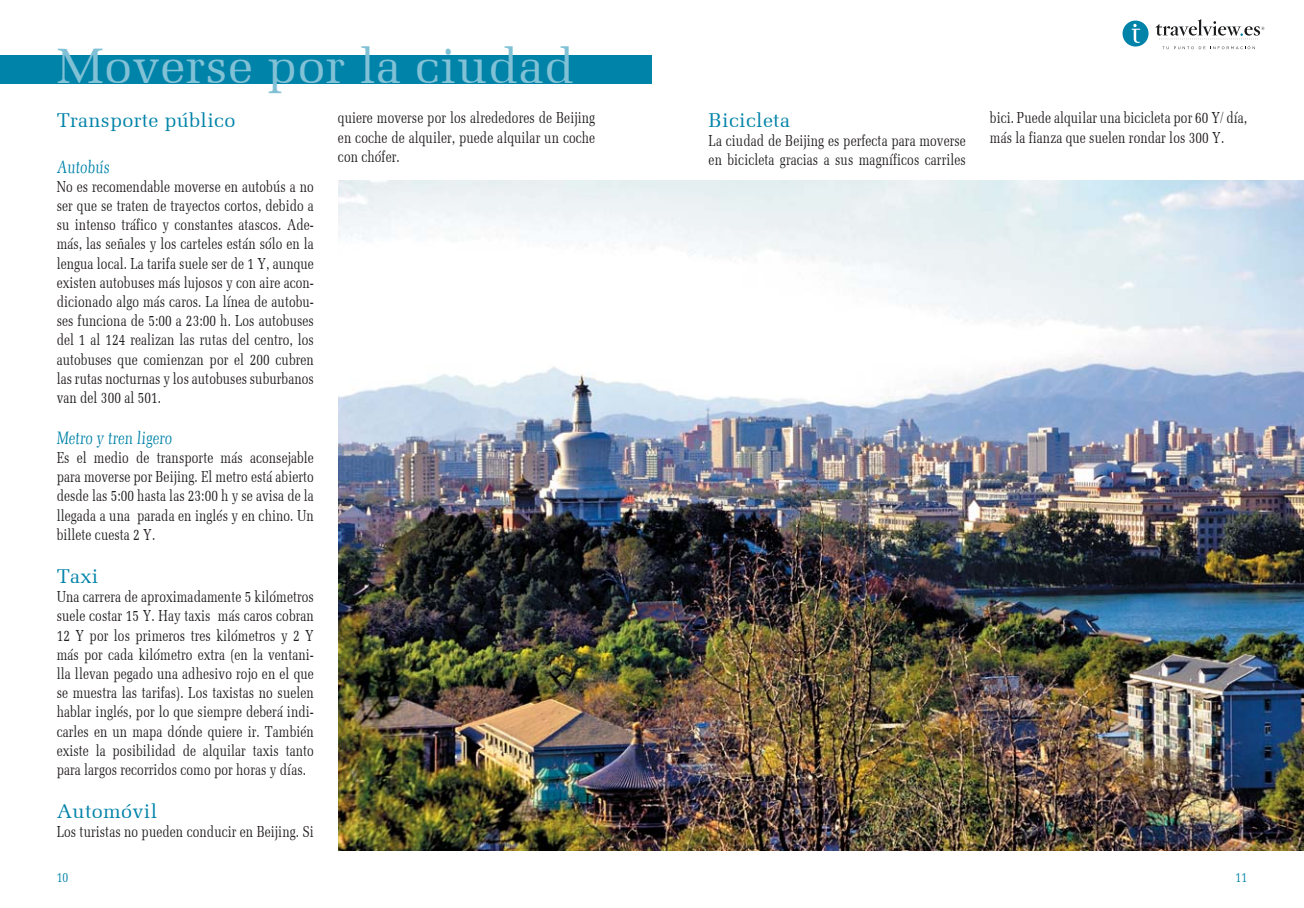
<style>
.page{position:relative;width:1304px;height:908px;background:#fff}
.page>*{position:absolute;margin:0;border:0;box-sizing:border-box;transform-origin:0 0}
.t1{font:50px "Memoir";color:#81c1d6}
.t2{font:20px "Memoir";letter-spacing:.005em;color:#0083a9}
.t3{font:italic 18px "Memoir Condensed";color:#0083a9}
.t4{font:16px/19.2px "Memoir Condensed";color:#231f20;text-align:justify}
.t5{font:14px "Memoir Condensed";color:#0083a9}
</style>
<div class="page">
<div style="left:1123px;top:21px;width:26px;height:26px;background:#0083a9;border-radius:50%"></div>
<svg style="left:1162px;top:46px;width:93px;height:3px"></svg>
<svg style="left:1132px;top:24px;width:8px;height:19px"></svg>
<svg style="left:1155px;top:19px;width:109px;height:21px"></svg>
<div style="left:0;top:55px;width:652px;height:28px;background:#0083a9"></div>
<img style="left:338px;top:181px;width:966px;height:670px">
<h1 class="t1" style="left:57px;top:38px;width:520px">Moverse por la ciudad</h1>
<p class="t2" style="left:57px;top:109px;width:181px">Transporte público</p>
<p class="t3" style="left:57px;top:156px;width:55px">Autobús</p>
<p class="t4" style="left:57px;top:177px;width:259px">No es recomendable moverse en autobús a no ser que se traten de trayectos cortos, debido a su intenso tráfico y constantes atascos. Ade&shy;más, las señales y los carteles están sólo en la lengua local. La tarifa suele ser de 1 Y, aunque existen autobuses más lujosos y con aire acon&shy;dicionado algo más caros. La línea de autobu&shy;ses funciona de 5:00 a 23:00 h. Los autobuses del 1 al 124 realizan las rutas del centro, los autobuses que comienzan por el 200 cubren las rutas nocturnas y los autobuses suburbanos van del 300 al 501.</p>
<p class="t3" style="left:57px;top:427px;width:117px">Metro y tren ligero</p>
<p class="t4" style="left:57px;top:448px;width:259px">Es el medio de transporte más aconsejable para moverse por Beijing. El metro está abierto desde las 5:00 hasta las 23:00 h y se avisa de la llegada a una parada en inglés y en chino. Un billete cuesta 2 Y.</p>
<p class="t2" style="left:57px;top:565px;width:43px">Taxi</p>
<p class="t4" style="left:57px;top:587px;width:259px">Una carrera de aproximadamente 5 kilómetros suele costar 15 Y. Hay taxis más caros cobran 12 Y por los primeros tres kilómetros y 2 Y más por cada kilómetro extra (en la ventani&shy;lla llevan pegado una adhesivo rojo en el que se muestra las tarifas). Los taxistas no suelen hablar inglés, por lo que siempre deberá indi&shy;carles en un mapa dónde quiere ir. También existe la posibilidad de alquilar taxis tanto para largos recorridos como por horas y días.</p>
<p class="t2" style="left:57px;top:800px;width:102px">Automóvil</p>
<p class="t4" style="left:57px;top:823px;width:259px">Los turistas no pueden conducir en Beijing. Si</p>
<p class="t4" style="left:338px;top:109px;width:259px">quiere moverse por los alrededores de Beijing en coche de alquiler, puede alquilar un coche con chófer.</p>
<p class="t2" style="left:709px;top:109px;width:83px">Bicicleta</p>
<p class="t4" style="left:709px;top:131px;width:259px">La ciudad de Beijing es perfecta para moverse en bicicleta gracias a sus magníficos carriles</p>
<p class="t4" style="left:990px;top:109px;width:259px">bici. Puede alquilar una bicicleta por 60 Y/ día, más la fianza que suelen rondar los 300 Y.</p>
<p class="t5" style="left:57px;top:869px;width:13px">10</p>
<p class="t5" style="left:1235px;top:869px;width:13px">11</p>
</div>
